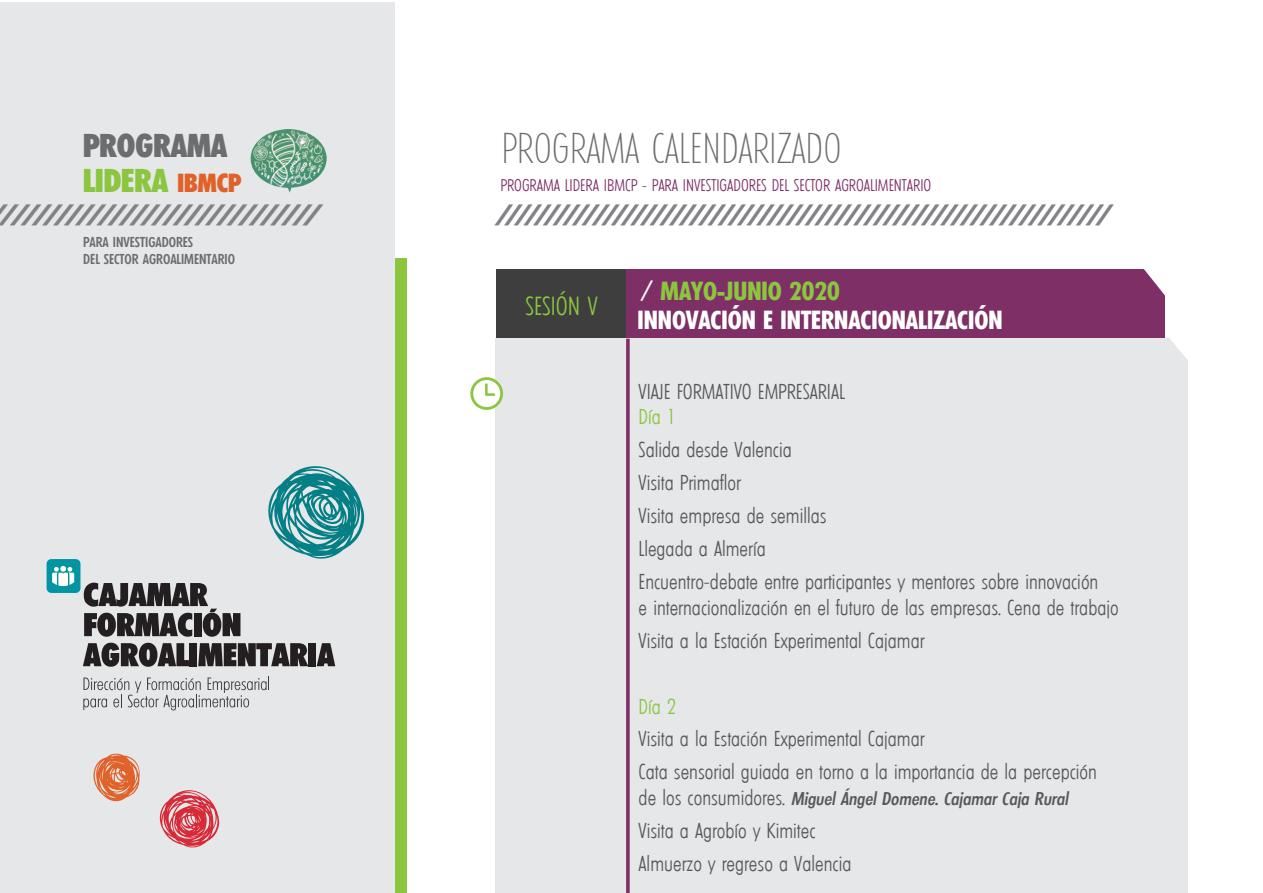
<style>
.page{position:relative;width:1263px;height:893px;background:#fff}
.page>*{position:absolute;margin:0;border:0;box-sizing:border-box;transform-origin:0 0}
.t1{font:200 condensed 42px "Limerick";color:#6c6d70}
.t2{font:800 condensed 32.1px/35px "Limerick";color:#6c6d70}
.t3{font:800 28.05px "Limerick";color:#808285;scale:1.11 1}
.t4{font:800 28.05px "Limerick";color:#808285;scale:1.24 1}
.t5{font:600 condensed 25.5px "Limerick";color:#fff}
.t6{font:600 condensed 25.5px "Limerick";color:#8bc63e}
.t7{font:300 condensed 25.5px "Limerick";color:#8bc63e}
.t8{font:300 condensed 21px/33px "Limerick";color:#57585a}
.t9{font:300 condensed 21px "Limerick";color:#8bc63e}
.t10{font:italic 500 condensed 18px "Limerick";color:#57585a}
.t11{font:300 condensed 16.5px "Limerick";color:#7e3066}
.t12{font:500 condensed 13.95px/16.8px "Limerick";color:#6c6d70}
.s1{color:#8bc63e}
.s2{font-size:25.5px;color:#e16229}
.s3{color:#fff}
.s4{font-weight:300;font-style:normal;font-size:21px}
</style>
<div class="page">
<div style="left:89px;top:259px;width:318px;height:634px;background:#8bc63e"></div>
<div style="left:0;top:3px;width:395px;height:890px;background:#e6e7e9"></div>
<div style="left:496px;top:269px;width:163px;height:95px;background:#3e3e3f"></div>
<div style="left:626px;top:269px;width:538px;height:95px;background:#7e3066"></div>
<div style="left:496px;top:339px;width:692px;height:554px;background:#e6e7e9"></div>
<svg style="left:1144px;top:269px;width:21px;height:55px"></svg>
<svg style="left:1168px;top:338px;width:20px;height:22px"></svg>
<svg style="left:470px;top:377px;width:33px;height:33px"></svg>
<svg style="left:626px;top:339px;width:4px;height:554px"></svg>
<svg style="left:93px;top:753px;width:47px;height:49px"></svg>
<svg style="left:268px;top:466px;width:97px;height:93px"></svg>
<svg style="left:159px;top:790px;width:61px;height:58px"></svg>
<div style="left:47px;top:559px;width:33px;height:34px;background:#0095a1;border-radius:5px"></div>
<svg style="left:52px;top:566px;width:22px;height:20px"></svg>
<svg style="left:83px;top:677px;width:186px;height:33px"></svg>
<svg style="left:84px;top:583px;width:156px;height:54px"></svg>
<svg style="left:83px;top:643px;width:106px;height:24px"></svg>
<div style="left:189px;top:643px;width:8px;height:23px;background:#231f20"></div>
<svg style="left:198px;top:643px;width:110px;height:23px"></svg>
<div style="left:309px;top:643px;width:7px;height:23px;background:#231f20"></div>
<svg style="left:317px;top:643px;width:18px;height:23px"></svg>
<img style="left:250px;top:129px;width:77px;height:64px">
<h2 class="t2" style="left:83px;top:129px;width:159px">PROGRAMA<br><span class="s1">LIDERA</span> <span class="s2">IBMCP</span></h2>
<h3 class="t4" style="left:-1px;top:196px;width:264px">/////////////////////////////</h3>
<p class="t12" style="left:83px;top:234px;width:153px">PARA INVESTIGADORES<br>DEL SECTOR AGROALIMENTARIO</p>
<h1 class="t1" style="left:501px;top:124px;width:341px">PROGRAMA CALENDARIZADO</h1>
<p class="t11" style="left:500px;top:176px;width:432px">PROGRAMA LIDERA IBMCP - PARA INVESTIGADORES DEL SECTOR AGROALIMENTARIO</p>
<h3 class="t3" style="left:494px;top:196px;width:560px">///////////////////////////////////////////////////////////////</h3>
<h3 class="t3" style="left:494px;top:179px;width:560px">///////////////////////////////////////////////////////////////</h3>
<p class="t7" style="left:525px;top:291px;width:74px">SESIÓN V</p>
<p class="t6" style="left:641px;top:276px;width:201px"><span class="s3">/</span> MAYO-JUNIO 2020</p>
<p class="t5" style="left:637px;top:305px;width:367px">INNOVACIÓN E INTERNACIONALIZACIÓN</p>
<p class="t8" style="left:639px;top:376px;width:208px">VIAJE FORMATIVO EMPRESARIAL</p>
<p class="t9" style="left:639px;top:404px;width:39px">Día 1</p>
<p class="t8" style="left:639px;top:434px;width:461px">Salida desde Valencia<br>Visita Primaflor<br>Visita empresa de semillas<br>Llegada a Almería<br>Encuentro-debate entre participantes y mentores sobre innovación</p>
<p class="t8" style="left:639px;top:591px;width:482px">e internacionalización en el futuro de las empresas. Cena de trabajo<br>Visita a la Estación Experimental Cajamar</p>
<p class="t9" style="left:639px;top:694px;width:39px">Día 2</p>
<p class="t8" style="left:639px;top:723px;width:460px">Visita a la Estación Experimental Cajamar<br>Cata sensorial guiada en torno a la importancia de la percepción</p>
<p class="t10" style="left:639px;top:788px;width:431px"><span class="s4">de los consumidores.</span> Miguel Ángel Domene. Cajamar Caja Rural</p>
<p class="t8" style="left:639px;top:815px;width:214px">Visita a Agrobío y Kimitec<br>Almuerzo y regreso a Valencia</p>
</div>
